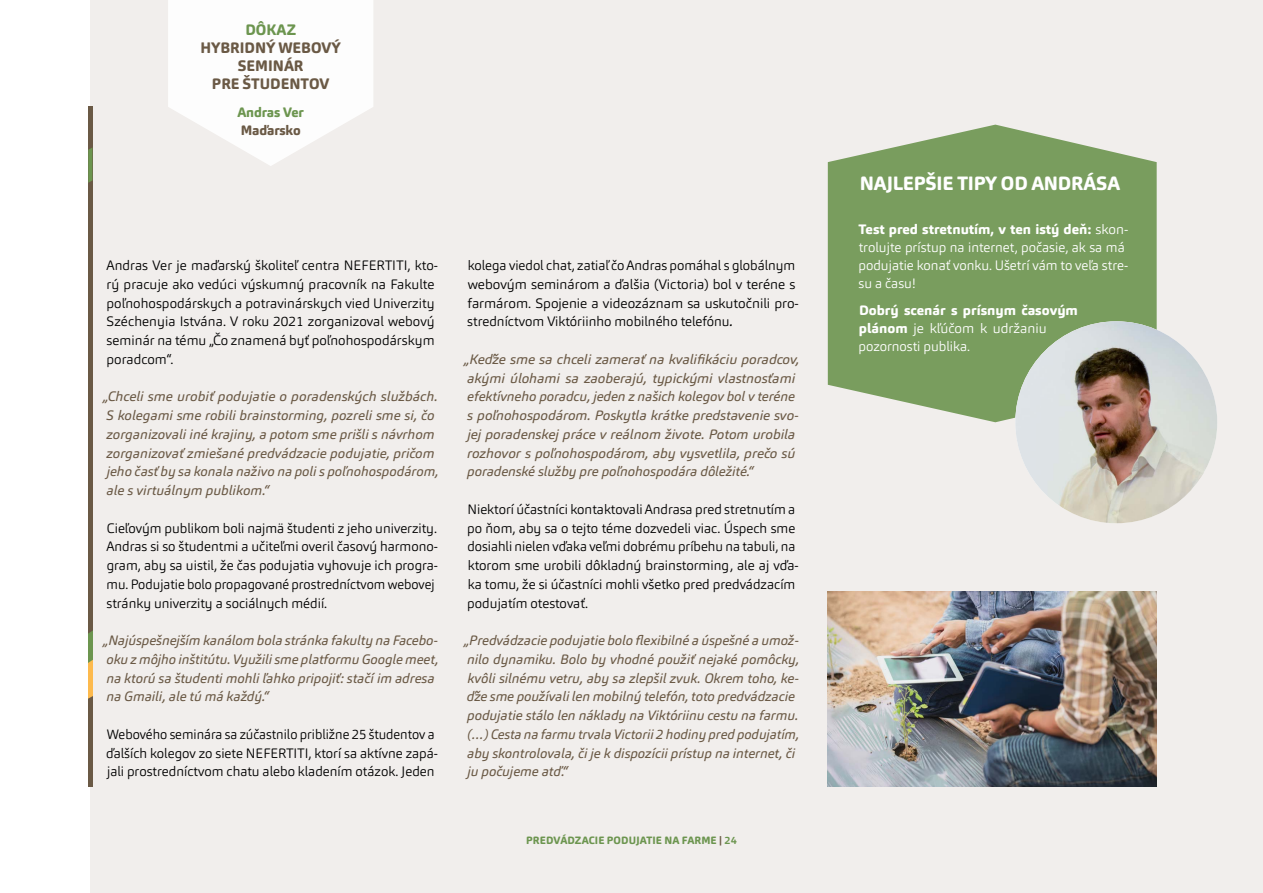
<style>
.page{position:relative;width:1263px;height:893px;background:#fff}
.page>*{position:absolute;margin:0;border:0;box-sizing:border-box;transform-origin:0 0}
.t1{font:800 19.05px "Carnas";letter-spacing:-.01em;color:#fff}
.t2{font:800 15px/18px "Carnas";color:#6a5945;text-align:center}
.t3{font:800 15px "Carnas";letter-spacing:.01em;color:#6c954f}
.t4{font:italic 13.5px/18.8px "Carnas";color:#6a5945}
.t5{font:300 13.5px/18.8px "Carnas";color:#000}
.t6{font:300 13.5px/18px "Carnas";color:#fff}
.t7{font:800 13.5px "Carnas";letter-spacing:-.01em;color:#6c954f}
.t8{font:800 13.5px "Carnas";letter-spacing:-.01em;color:#6a5945}
.t9{font:800 10.5px "Carnas";letter-spacing:.005em;color:#6c954f}
.s1{font-weight:400;font-style:italic}
.s2{color:#6a5945}
.s3{font-weight:700}
.s4{font-weight:800}
</style>
<div class="page">
<div style="left:90px;top:0;width:1173px;height:893px;background:#f1eeec"></div>
<img style="left:828px;top:591px;width:329px;height:196px">
<svg style="left:168px;top:0;width:205px;height:166px"></svg>
<svg style="left:828px;top:125px;width:329px;height:297px;background:#85a56d"></svg>
<img style="left:1015px;top:321px;width:202px;height:202px;border-radius:101px">
<hr style="left:88px;top:106px;width:4px;height:681px;background:#6a5945">
<svg style="left:88px;top:148px;width:4px;height:35px"></svg>
<svg style="left:88px;top:631px;width:4px;height:68px"></svg>
<p class="t3" style="left:245px;top:20px;width:52px">DÔKAZ</p>
<p class="t2" style="left:201px;top:38px;width:142px">HYBRIDNÝ WEBOVÝ<br>SEMINÁR<br>PRE ŠTUDENTOV</p>
<p class="t7" style="left:237px;top:104px;width:68px">Andras Ver</p>
<p class="t8" style="left:241px;top:122px;width:61px">Maďarsko</p>
<p class="t5" style="left:107px;top:256px;width:333px">Andras Ver je maďarský školiteľ centra NEFERTITI, kto&shy;rý pracuje ako vedúci výskumný pracovník na Fakulte poľnohospodárskych a potravinárskych vied Univerzity Széchenyia Istvána. V roku 2021 zorganizoval webový seminár na tému „Čo znamená byť poľnohospodárskym poradcom“.</p>
<p class="t4" style="left:103px;top:387px;width:337px">„Chceli sme urobiť podujatie o poradenských službách.<br>S kolegami sme robili brainstorming, pozreli sme si, čo zorganizovali iné krajiny, a potom sme prišli s návrhom zorganizovať zmiešané predvádzacie podujatie, pričom jeho časť by sa konala naživo na poli s poľnohospodárom, ale s virtuálnym publikom.“</p>
<p class="t5" style="left:107px;top:518px;width:333px">Cieľovým publikom boli najmä študenti z jeho univerzity.<br>Andras si so študentmi a učiteľmi overil časový harmono&shy;gram, aby sa uistil, že čas podujatia vyhovuje ich progra&shy;mu. Podujatie bolo propagované prostredníctvom webovej stránky univerzity a sociálnych médií.</p>
<p class="t4" style="left:103px;top:631px;width:337px">„Najúspešnejším kanálom bola stránka fakulty na Facebo&shy;oku z môjho inštitútu. Využili sme platformu Google meet, na ktorú sa študenti mohli ľahko pripojiť: stačí im adresa na Gmaili, ale tú má každý.“</p>
<p class="t5" style="left:106px;top:725px;width:333px">Webového seminára sa zúčastnilo približne 25 študentov a ďalších kolegov zo siete NEFERTITI, ktorí sa aktívne zapá&shy;jali prostredníctvom chatu alebo kladením otázok. Jeden</p>
<p class="t5" style="left:467px;top:256px;width:333px">kolega viedol chat, zatiaľ čo Andras pomáhal s globálnym webovým seminárom a ďalšia (Victoria) bol v teréne s farmárom. Spojenie a videozáznam sa uskutočnili pro&shy;stredníctvom Viktóriinho mobilného telefónu<span class="s1">.</span></p>
<p class="t4" style="left:464px;top:350px;width:337px">„Keďže sme sa chceli zamerať na kvalifikáciu poradcov, akými úlohami sa zaoberajú, typickými vlastnosťami efektívneho poradcu, jeden z našich kolegov bol v teréne s poľnohospodárom. Poskytla krátke predstavenie svo&shy;jej poradenskej práce v reálnom živote. Potom urobila rozhovor s poľnohospodárom, aby vysvetlila, prečo sú poradenské služby pre poľnohospodára dôležité.“</p>
<p class="t5" style="left:467px;top:500px;width:333px">Niektorí účastníci kontaktovali Andrasa pred stretnutím a po ňom, aby sa o tejto téme dozvedeli viac. Úspech sme dosiahli nielen vďaka veľmi dobrému príbehu na tabuli, na ktorom sme urobili dôkladný brainstorming, ale aj vďa&shy;ka tomu, že si účastníci mohli všetko pred predvádzacím podujatím otestovať.</p>
<p class="t4" style="left:464px;top:631px;width:337px">„Predvádzacie podujatie bolo flexibilné a úspešné a umož&shy;nilo dynamiku. Bolo by vhodné použiť nejaké pomôcky, kvôli silnému vetru, aby sa zlepšil zvuk. Okrem toho, ke&shy;ďže sme používali len mobilný telefón, toto predvádzacie podujatie stálo len náklady na Viktóriinu cestu na farmu. (…) Cesta na farmu trvala Victorii 2 hodiny pred podujatím, aby skontrolovala, či je k dispozícii prístup na internet, či ju počujeme atď.“</p>
<p class="t9" style="left:526px;top:833px;width:212px">PREDVÁDZACIE PODUJATIE NA FARME <span class="s2">|</span> <span class="s3">24</span></p>
<h1 class="t1" style="left:860px;top:171px;width:262px">NAJLEPŠIE TIPY OD ANDRÁSA</h1>
<p class="t6" style="left:858px;top:220px;width:272px"><span class="s4">Test pred stretnutím, v ten istý deň:</span> skon&shy;trolujte prístup na internet, počasie, ak sa má podujatie konať vonku. Ušetrí vám to veľa stre&shy;su a času!</p>
<p class="t6" style="left:858px;top:301px;width:221px"><span class="s4">Dobrý scenár s prísnym časovým plánom</span> je kľúčom k udržaniu pozornosti publika.</p>
</div>
